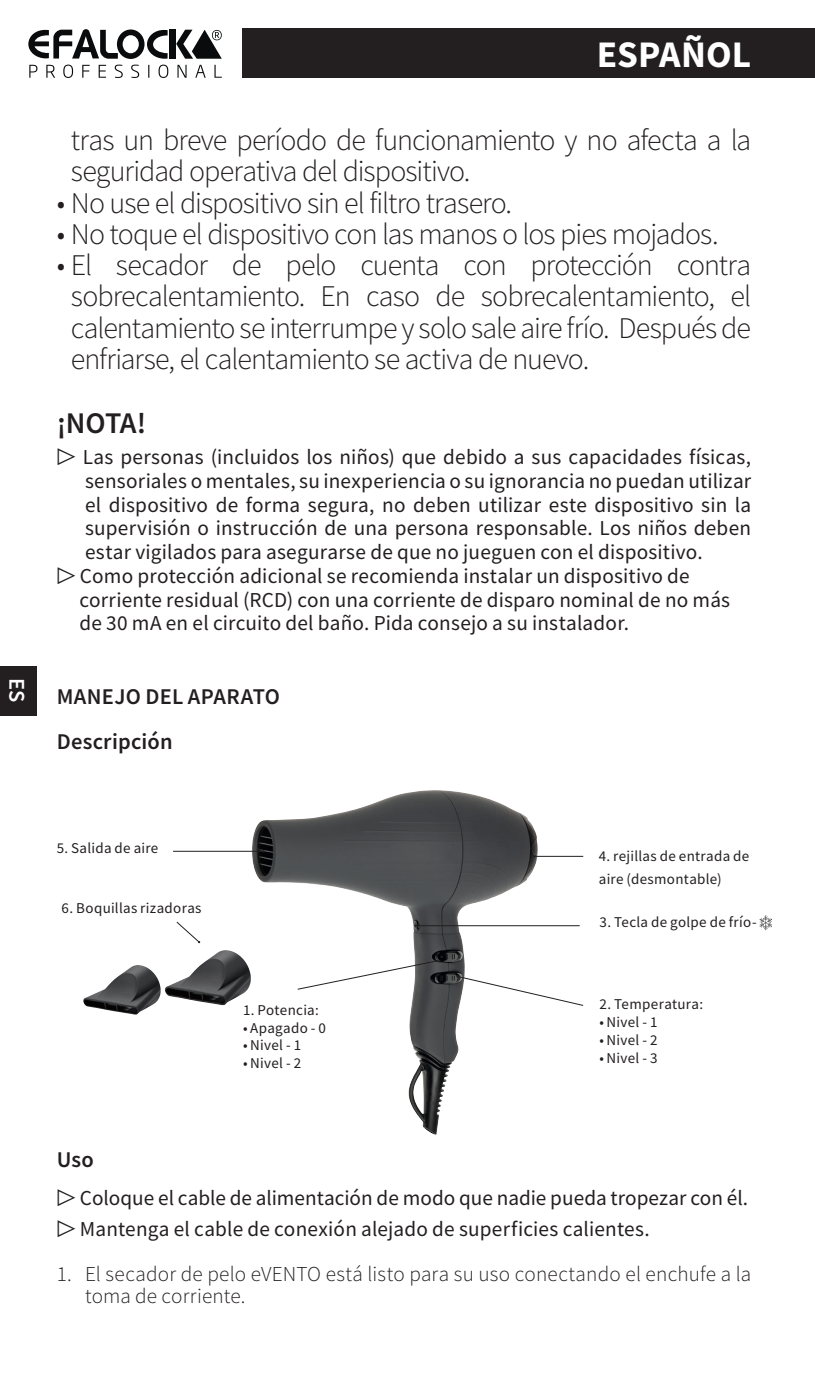
<style>
.page{position:relative;width:815px;height:1382px;background:#fff}
.page>*{position:absolute;margin:0;border:0;box-sizing:border-box;transform-origin:0 0}
.t1{font:700 37.5px "Source Sans Pro";color:#fff}
.t2{font:300 30px/31.2px "Source Sans Pro";letter-spacing:-.03em;color:#231f20}
.t3{font:600 30px "Source Sans Pro";color:#231f20}
.t4{font:600 22.5px/45px "Source Sans Pro";letter-spacing:.01em;color:#231f20}
.t5{font:600 22.5px "Source Sans Pro";color:#fff}
.t6{font:21.25px/30.8px "Source Sans Pro";letter-spacing:.01em;color:#231f20}
.t7{font:300 21.25px/21.8px "Source Sans Pro";letter-spacing:.01em;color:#231f20}
.t8{font:15px/22.5px "Source Sans Pro";letter-spacing:.02em;color:#231f20}
</style>
<div class="page">
<div style="left:242px;top:28px;width:573px;height:50px;background:#231f20"></div>
<div style="left:170px;top:30px;width:6px;height:29px;background:#090b0d"></div>
<svg style="left:29px;top:65px;width:193px;height:13px"></svg>
<svg style="left:28px;top:29px;width:140px;height:30px"></svg>
<svg style="left:176px;top:30px;width:46px;height:29px"></svg>
<div style="left:0;top:666px;width:37px;height:50px;background:#231f20"></div>
<img style="left:250px;top:790px;width:289px;height:345px">
<svg style="left:760px;top:915px;width:12px;height:15px"></svg>
<svg style="left:176px;top:921px;width:24px;height:22px"></svg>
<hr style="left:173px;top:851px;width:90px;height:1px;background:#231f20">
<hr style="left:535px;top:856px;width:48px;height:1px;background:#231f20">
<hr style="left:416px;top:925px;width:164px;height:1px;background:#231f20">
<svg style="left:456px;top:975px;width:128px;height:31px"></svg>
<svg style="left:297px;top:960px;width:142px;height:30px"></svg>
<img style="left:120px;top:965px;width:17px;height:10px">
<img style="left:203px;top:950px;width:21px;height:13px">
<p class="t5" style="left:32px;top:678px;width:26px;rotate:90deg">ES</p>
<h1 class="t1" style="left:597px;top:29px;width:156px">ESPAÑOL</h1>
<h2 class="t2" style="left:71px;top:125px;width:682px">tras un breve período de funcionamiento y no afecta a la seguridad operativa del dispositivo.</h2>
<h2 class="t2" style="left:57px;top:187px;width:457px">• No use el dispositivo sin el filtro trasero.</h2>
<h2 class="t2" style="left:57px;top:218px;width:663px">• No toque el dispositivo con las manos o los pies mojados.</h2>
<h2 class="t2" style="left:71px;top:250px;width:682px;text-align:justify;text-indent:-14px">• El secador de pelo cuenta con protección contra sobrecalentamiento. En caso de sobrecalentamiento, el calentamiento se interrumpe y solo sale aire frío. Después de enfriarse, el calentamiento se activa de nuevo.</h2>
<h2 class="t3" style="left:57px;top:404px;width:91px">¡NOTA!</h2>
<p class="t6" style="left:57px;top:442px;width:696px">▷ Las personas (incluidos los niños) que debido a sus capacidades físicas,</p>
<p class="t6" style="left:85px;top:465px;width:668px">sensoriales o mentales, su inexperiencia o su ignorancia no puedan utilizar</p>
<p class="t6" style="left:85px;top:489px;width:668px">el dispositivo de forma segura, no deben utilizar este dispositivo sin la</p>
<p class="t6" style="left:85px;top:513px;width:668px">supervisión o instrucción de una persona responsable. Los niños deben</p>
<p class="t6" style="left:85px;top:537px;width:619px">estar vigilados para asegurarse de que no jueguen con el dispositivo.</p>
<p class="t6" style="left:57px;top:560px;width:635px">▷ Como protección adicional se recomienda instalar un dispositivo de</p>
<p class="t6" style="left:79px;top:584px;width:652px">corriente residual (RCD) con una corriente de disparo nominal de no más</p>
<p class="t6" style="left:79px;top:608px;width:551px">de 30 mA en el circuito del baño. Pida consejo a su instalador.</p>
<p class="t4" style="left:57px;top:674px;width:225px">MANEJO DEL APARATO<br>Descripción</p>
<p class="t8" style="left:57px;top:837px;width:103px">5. Salida de aire</p>
<p class="t8" style="left:62px;top:897px;width:141px">6. Boquillas rizadoras</p>
<p class="t8" style="left:243px;top:999px;width:77px">1. Potencia:</p>
<p class="t8" style="left:243px;top:1016px;width:84px">• Apagado - 0</p>
<p class="t8" style="left:243px;top:1034px;width:60px">• Nivel - 1</p>
<p class="t8" style="left:243px;top:1052px;width:60px">• Nivel - 2</p>
<p class="t8" style="left:599px;top:845px;width:152px">4. rejillas de entrada de aire (desmontable)</p>
<p class="t8" style="left:600px;top:910px;width:159px">3. Tecla de golpe de frío-</p>
<p class="t8" style="left:600px;top:992px;width:105px">2. Temperatura:</p>
<p class="t8" style="left:600px;top:1010px;width:60px">• Nivel - 1</p>
<p class="t8" style="left:600px;top:1028px;width:60px">• Nivel - 2</p>
<p class="t8" style="left:600px;top:1046px;width:60px">• Nivel - 3</p>
<p class="t4" style="left:57px;top:1136px;width:39px">Uso</p>
<p class="t6" style="left:57px;top:1182px;width:693px">▷ Coloque el cable de alimentación de modo que nadie pueda tropezar con él. ▷ Mantenga el cable de conexión alejado de superficies calientes.</p>
<p class="t7" style="left:85px;top:1263px;width:668px;text-indent:-28px">1. El secador de pelo eVENTO está listo para su uso conectando el enchufe a la toma de corriente.</p>
</div>
